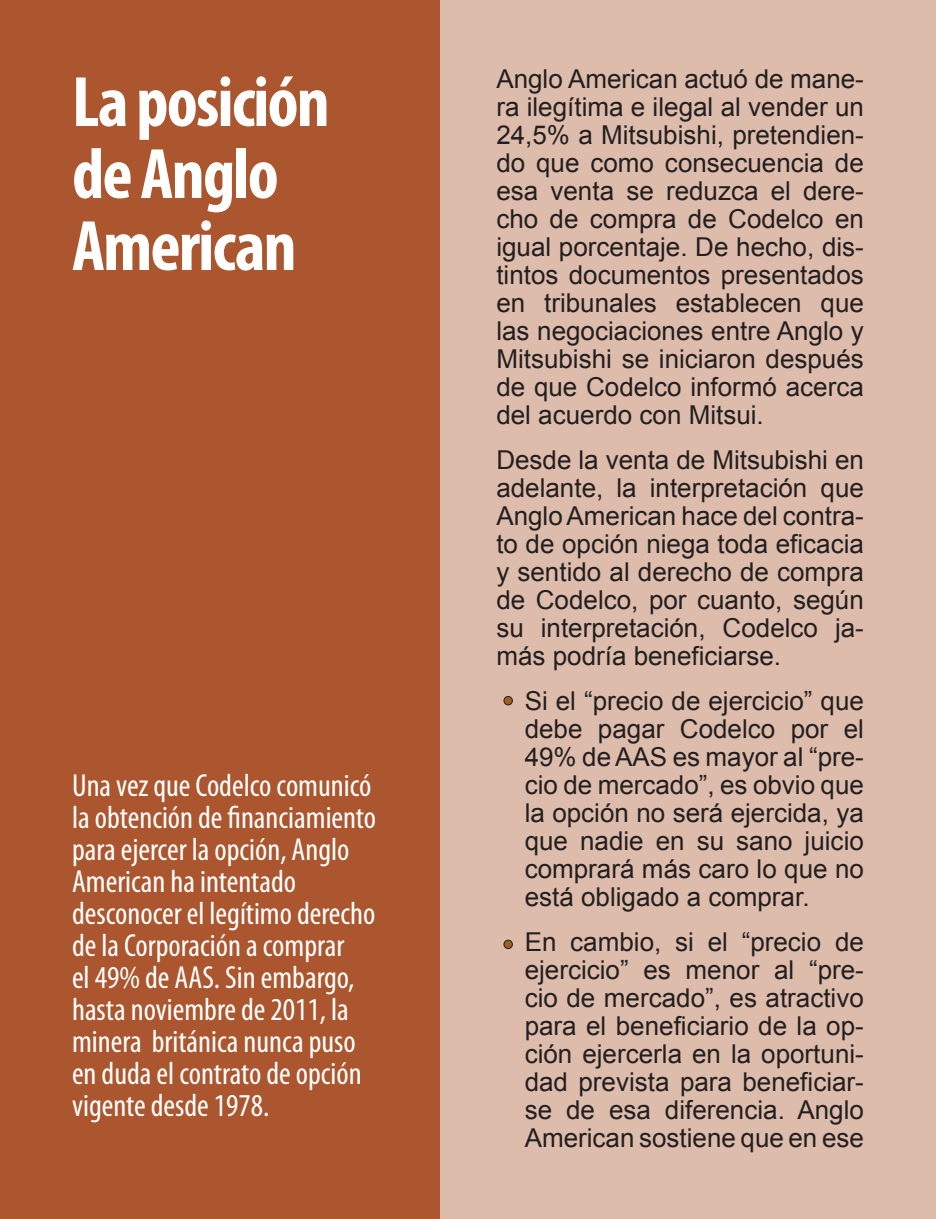
<style>
.page{position:relative;width:936px;height:1219px;background:#fff}
.page>*{position:absolute;margin:0;border:0;box-sizing:border-box;transform-origin:0 0}
.t1{font:700 condensed 72px/72px "Myriad Pro";letter-spacing:-.025em;color:#fff}
.t2{font:condensed 32px/32px "Myriad Pro";color:#fff}
.t3{font:26px/28px "Arial";color:#231f20;text-align:justify}
</style>
<div class="page">
<div style="left:0;top:0;width:935px;height:1219px;background:#ddbcac"></div>
<div style="left:0;top:0;width:439px;height:1219px;background:#ab562e"></div>
<div style="left:504px;top:696px;width:8px;height:9px;background:#a05d27;border-radius:50%"></div>
<div style="left:503px;top:696px;width:10px;height:9px;border:1px solid #231f20;border-radius:50%"></div>
<div style="left:504px;top:940px;width:8px;height:9px;background:#a05d27;border-radius:50%"></div>
<div style="left:503px;top:940px;width:10px;height:9px;border:1px solid #231f20;border-radius:50%"></div>
<p class="t1" style="left:72px;top:65px;width:259px">La posición de Anglo<br>American</p>
<p class="t2" style="left:72px;top:769px;width:305px">Una vez que Codelco comunicó la obtención de financiamiento para ejercer la opción, Anglo<br>American ha intentado desconocer el legítimo derecho de la Corporación a comprar<br>el 49% de AAS. Sin embargo, hasta noviembre de 2011, la minera británica nunca puso en duda el contrato de opción vigente desde 1978.</p>
<p class="t3" style="left:496px;top:65px;width:369px">Anglo American actuó de mane&shy;ra ilegítima e ilegal al vender un 24,5% a Mitsubishi, pretendien&shy;do que como consecuencia de esa venta se reduzca el dere&shy;cho de compra de Codelco en igual porcentaje. De hecho, dis&shy;tintos documentos presentados en tribunales establecen que las negociaciones entre Anglo y Mitsubishi se iniciaron después de que Codelco informó acerca del acuerdo con Mitsui.</p>
<p class="t3" style="left:496px;top:446px;width:369px">Desde la venta de Mitsubishi en adelante, la interpretación que Anglo American hace del contra&shy;to de opción niega toda eficacia y sentido al derecho de compra de Codelco, por cuanto, según su interpretación, Codelco ja&shy;más podría beneficiarse.</p>
<p class="t3" style="left:524px;top:687px;width:341px">Si el “precio de ejercicio” que debe pagar Codelco por el 49% de AAS es mayor al “pre&shy;cio de mercado”, es obvio que la opción no será ejercida, ya que nadie en su sano juicio comprará más caro lo que no está obligado a comprar.</p>
<p class="t3" style="left:524px;top:928px;width:341px">En cambio, si el “precio de ejercicio” es menor al “pre&shy;cio de mercado”, es atractivo para el beneficiario de la op&shy;ción ejercerla en la oportuni&shy;dad prevista para beneficiar&shy;se de esa diferencia. Anglo American sostiene que en ese</p>
</div>
